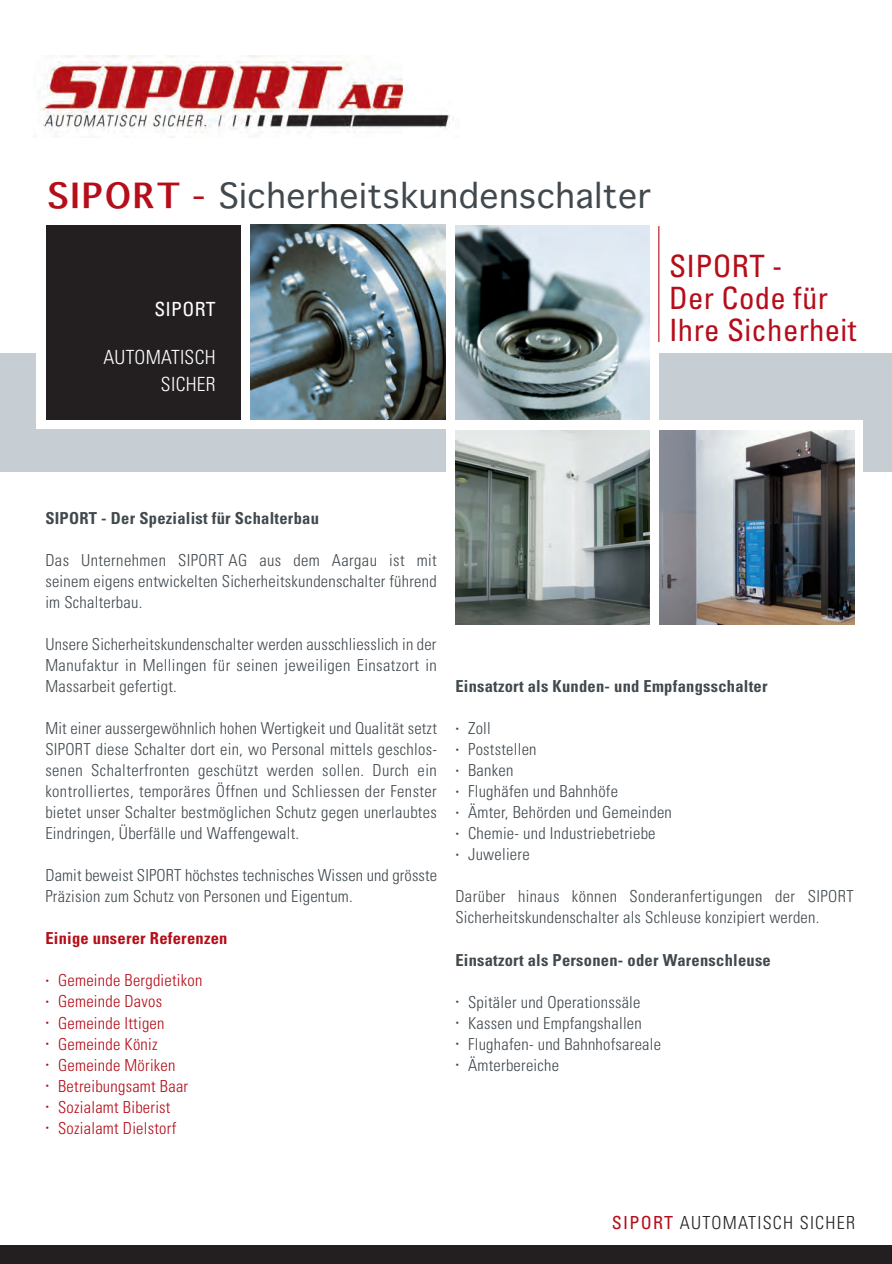
<style>
.page{position:relative;width:892px;height:1264px;background:#fff}
.page>*{position:absolute;margin:0;border:0;box-sizing:border-box;transform-origin:0 0}
.t1{font:33.3px "Thonburi";letter-spacing:.015em;color:#41494e}
.t2{font:condensed 30.75px/32.2px "Univers";letter-spacing:.01em;color:#b50e1a}
.t3{font:300 condensed 19.5px/27px "Univers";letter-spacing:.015em;color:#fff;text-align:right}
.t4{font:condensed 19.5px "Univers";letter-spacing:.015em;color:#fff}
.t5{font:300 condensed 18px "Univers";letter-spacing:.07em;color:#231f20}
.t6{font:300 condensed 16.5px/21px "Univers";letter-spacing:.015em;color:#41494e;text-align:justify}
.t7{font:300 condensed 16.5px "Univers";letter-spacing:.015em;color:#b50e1a}
.t8{font:700 condensed 16.5px "Univers";letter-spacing:.015em;color:#41494e}
.t9{font:700 condensed 16.5px "Univers";letter-spacing:.015em;color:#b50e1a}
.s1{font-weight:700;color:#b50e1a}
.s2{color:#b50e1a}
.s3{font-weight:400;color:#b50e1a}
</style>
<div class="page">
<div style="left:0;top:1244px;width:891px;height:19px;background:#231f20"></div>
<div style="left:0;top:354px;width:891px;height:118px;background:#c6ced4"></div>
<img style="left:38px;top:56px;width:415px;height:82px">
<div style="left:37px;top:216px;width:622px;height:212px;background:#fff"></div>
<img style="left:455px;top:225px;width:194px;height:194px">
<img style="left:251px;top:225px;width:194px;height:194px">
<div style="left:46px;top:225px;width:194px;height:194px;background:#231f20"></div>
<hr style="left:658px;top:226px;width:1px;height:116px;background:#b50e1a">
<div style="left:446px;top:420px;width:416px;height:211px;background:#fff"></div>
<img style="left:659px;top:430px;width:194px;height:194px">
<img style="left:455px;top:430px;width:194px;height:194px">
<h1 class="t1" style="left:48px;top:176px;width:604px"><span class="s1">SIPORT</span> <span class="s2">-</span> Sicherheitskundenschalter</h1>
<p class="t4" style="left:154px;top:301px;width:63px">SIPORT</p>
<p class="t3" style="left:103px;top:345px;width:114px">AUTOMATISCH<br>SICHER</p>
<h2 class="t2" style="left:669px;top:252px;width:189px">SIPORT -<br>Der Code für<br>Ihre Sicherheit</h2>
<p class="t8" style="left:45px;top:512px;width:275px">SIPORT - Der Spezialist für Schalterbau</p>
<p class="t6" style="left:45px;top:551px;width:393px">Das Unternehmen SIPORT AG aus dem Aargau ist mit seinem eigens entwickelten Sicherheitskundenschalter führend im Schalterbau.</p>
<p class="t6" style="left:45px;top:635px;width:393px">Unsere Sicherheitskundenschalter werden ausschliesslich in der Manufaktur in Mellingen für seinen jeweiligen Einsatzort in Massarbeit gefertigt.</p>
<p class="t6" style="left:45px;top:719px;width:393px">Mit einer aussergewöhnlich hohen Wertigkeit und Qualität setzt SIPORT diese Schalter dort ein, wo Personal mittels geschlos&shy;senen Schalterfronten geschützt werden sollen. Durch ein kontrolliertes, temporäres Öffnen und Schliessen der Fenster bietet unser Schalter bestmöglichen Schutz gegen unerlaubtes Eindringen, Überfälle und Waffengewalt.</p>
<p class="t6" style="left:45px;top:866px;width:393px">Damit beweist SIPORT höchstes technisches Wissen und grösste<br>Präzision zum Schutz von Personen und Eigentum.</p>
<p class="t9" style="left:45px;top:932px;width:183px">Einige unserer Referenzen</p>
<p class="t7" style="left:45px;top:974px;width:158px"><sup>•</sup> Gemeinde Bergdietikon</p>
<p class="t7" style="left:45px;top:995px;width:118px"><sup>•</sup> Gemeinde Davos</p>
<p class="t7" style="left:45px;top:1016px;width:121px"><sup>•</sup> Gemeinde Ittigen</p>
<p class="t7" style="left:45px;top:1037px;width:114px"><sup>•</sup> Gemeinde Köniz</p>
<p class="t7" style="left:45px;top:1058px;width:132px"><sup>•</sup> Gemeinde Möriken</p>
<p class="t7" style="left:45px;top:1079px;width:144px"><sup>•</sup> Betreibungsamt Baar</p>
<p class="t7" style="left:45px;top:1100px;width:127px"><sup>•</sup> Sozialamt Biberist</p>
<p class="t7" style="left:45px;top:1121px;width:132px"><sup>•</sup> Sozialamt Dielstorf</p>
<p class="t8" style="left:455px;top:680px;width:313px">Einsatzort als Kunden- und Empfangsschalter</p>
<p class="t6" style="left:455px;top:719px;width:37px"><sup>•</sup> Zoll</p>
<p class="t6" style="left:455px;top:740px;width:83px"><sup>•</sup> Poststellen</p>
<p class="t6" style="left:455px;top:761px;width:59px"><sup>•</sup> Banken</p>
<p class="t6" style="left:455px;top:782px;width:164px"><sup>•</sup> Flughäfen und Bahnhöfe</p>
<p class="t6" style="left:455px;top:803px;width:218px"><sup>•</sup> Ämter, Behörden und Gemeinden</p>
<p class="t6" style="left:455px;top:824px;width:202px"><sup>•</sup> Chemie- und Industriebetriebe</p>
<p class="t6" style="left:455px;top:845px;width:76px"><sup>•</sup> Juweliere</p>
<p class="t6" style="left:455px;top:887px;width:400px">Darüber hinaus können Sonderanfertigungen der SIPORT<br>Sicherheitskundenschalter als Schleuse konzipiert werden.</p>
<p class="t8" style="left:455px;top:953px;width:317px">Einsatzort als Personen- oder Warenschleuse</p>
<p class="t6" style="left:455px;top:992px;width:187px"><sup>•</sup> Spitäler und Operationssäle</p>
<p class="t6" style="left:455px;top:1013px;width:188px"><sup>•</sup> Kassen und Empfangshallen</p>
<p class="t6" style="left:455px;top:1034px;width:207px"><sup>•</sup> Flughafen- und Bahnhofsareale</p>
<p class="t6" style="left:455px;top:1055px;width:105px"><sup>•</sup> Ämterbereiche</p>
<p class="t5" style="left:611px;top:1215px;width:245px"><span class="s3">SIPORT</span> AUTOMATISCH SICHER</p>
</div>
